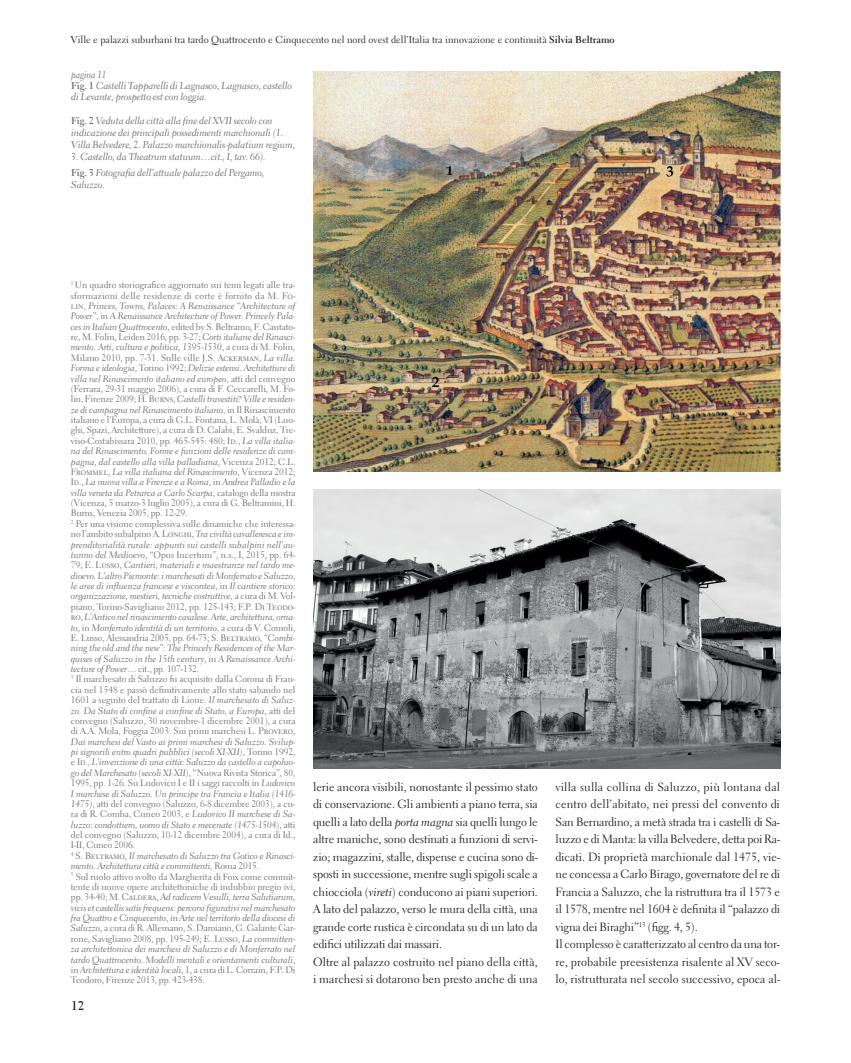
<style>
.page{position:relative;width:851px;height:1063px;background:#fff}
.page>*{position:absolute;margin:0;border:0;box-sizing:border-box;transform-origin:0 0}
.t1{font:700 12.5px "Electra LT Std";color:#231f20}
.t2{font:11.88px/17.5px "Electra LT Std";letter-spacing:-.01em;color:#231f20}
.t3{font:10px/12px "Electra LT Std Cursive";letter-spacing:-.01em;color:#6c6d70}
.t4{font:10px "Electra LT Std";color:#231f20}
.t5{font:10px/11px "Electra LT Std Cursive";letter-spacing:-.01em;color:#6c6d70;scale:.89 1}
.t6{font:9.38px/10.4px "Electra LT Std Cursive";letter-spacing:-.01em;color:#6c6d70}
.t7{font:9.38px/10.4px "Electra LT Std";letter-spacing:-.01em;color:#6c6d70}
.s1{font-weight:700}
.s2{font-family:"Electra LT Std";font-weight:700}
.s3{font-family:"Electra LT Std"}
.s4{font-family:"Electra LT Std Cursive"}
</style>
<div class="page">
<img style="left:313px;top:72px;width:467px;height:399px">
<img style="left:313px;top:489px;width:467px;height:280px">
<p class="t4" style="left:71px;top:33px;width:545px">Ville e palazzi suburbani tra tardo Quattrocento e Cinquecento nel nord ovest dell’Italia tra innovazione e continuità <span class="s1">Silvia Beltramo</span></p>
<p class="t5" style="left:71px;top:69px;width:249px">pagina 11<br><span class="s2">Fig. 1</span> Castelli Tapparelli di Lagnasco, Lagnasco, castello di Levante, prospetto est con loggia.</p>
<p class="t3" style="left:71px;top:115px;width:225px"><span class="s2">Fig. 2</span> Veduta della città alla fine del XVII secolo con indicazione dei principali possedimenti marchionali (1.<br>Villa Belvedere, 2. Palazzo marchionalis-palatium regium,</p>
<p class="t3" style="left:71px;top:149px;width:196px;line-height:15.5px">3. Castello, da Theatrum statuum…cit., I, tav. 66).<br><span class="s2">Fig. 3</span> Fotografia dell’attuale palazzo del Pergamo,</p>
<p class="t3" style="left:71px;top:178px;width:35px">Saluzzo.</p>
<p class="t7" style="left:71px;top:280px;width:226px"><sup>1</sup> Un quadro storiografico aggiornato sui temi legati alle tra&shy;sformazioni delle residenze di corte è fornito da M. Fo-</p>
<p class="t6" style="left:71px;top:301px;width:226px"><span class="s3">lin,</span> Princes, Towns, Palaces: A Renaissance “Architecture of<br>Power”<span class="s3">, in</span> A Renaissance Architecture of Power. Princely Pala-</p>
<p class="t7" style="left:71px;top:321px;width:226px"><span class="s4">ces in Italian Quattrocento</span>, edited by S. Beltramo, F. Cantato&shy;re, M. Folin, Leiden 2016, pp. 3-27; <span class="s4">Corti italiane del Rinasci-</span></p>
<p class="t6" style="left:71px;top:342px;width:226px">mento. Arti, cultura e politica, 1395-1530<span class="s3">, a cura di M. Folin,</span></p>
<p class="t7" style="left:71px;top:352px;width:226px">Milano 2010, pp. 7-31. Sulle ville J.S. Ackerman, <span class="s4">La villa.</span></p>
<p class="t6" style="left:71px;top:363px;width:226px">Forma e ideologia<span class="s3">, Torino 1992;</span> Delizie estensi. Architetture di villa nel Rinascimento italiano ed europeo<span class="s3">, atti del convegno</span></p>
<p class="t7" style="left:71px;top:384px;width:226px">(Ferrara, 29-31 maggio 2006), a cura di F. Ceccarelli, M. Fo-</p>
<p class="t6" style="left:71px;top:394px;width:226px"><span class="s3">lin, Firenze 2009; H. Burns,</span> Castelli travestiti? Ville e residen&shy;ze di campagna nel Rinascimento italiano<span class="s3">, in Il Rinascimento</span></p>
<p class="t7" style="left:71px;top:415px;width:226px;text-align:justify">italiano e l’Europa, a cura di G.L. Fontana, L. Molà, VI (Luo&shy;ghi, Spazi, Architetture), a cura di D. Calabi, E. Svalduz, Tre&shy;viso-Costabissara 2010, pp. 465-545: 480; Id., <span class="s4">La villa italia-</span></p>
<p class="t6" style="left:71px;top:446px;width:226px;text-align:justify">na del Rinascimento. Forme e funzioni delle residenze di cam&shy;pagna, dal castello alla villa palladiana<span class="s3">, Vicenza 2012; C.L.<br>Frommel,</span> La villa italiana del Rinascimento<span class="s3">, Vicenza 2012; Id.,</span> La nuova villa a Firenze e a Roma<span class="s3">, in</span> Andrea Palladio e la villa veneta da Petrarca a Carlo Scarpa<span class="s3">, catalogo della mostra</span></p>
<p class="t7" style="left:71px;top:498px;width:226px">(Vicenza, 5 marzo-3 luglio 2005), a cura di G. Beltramini, H.<br>Burns, Venezia 2005, pp. 12-29.<br><sup>2</sup> Per una visione complessiva sulle dinamiche che interessa&shy;no l’ambito subalpino A. Longhi, <span class="s4">Tra civiltà cavalleresca e im-</span></p>
<p class="t6" style="left:71px;top:539px;width:226px">prenditorialità rurale: appunti sui castelli subalpini nell’au-</p>
<p class="t7" style="left:71px;top:550px;width:226px"><span class="s4">tunno del Medioevo</span>, “Opus Incertum”, n.s., I, 2015, pp. 64-</p>
<p class="t6" style="left:71px;top:560px;width:226px;text-align:justify"><span class="s3">79; E. Lusso,</span> Cantieri, materiali e maestranze nel tardo me&shy;dioevo. L’altro Piemonte: i marchesati di Monferrato e Saluzzo<span class="s3">, </span>le aree di influenza francese e viscontea<span class="s3">, in</span> Il cantiere storico: organizzazione, mestieri, tecniche costruttive<span class="s3">, a cura di M. Vol-</span></p>
<p class="t7" style="left:71px;top:601px;width:226px">piano, Torino-Savigliano 2012, pp. 125-143; F.P. Di Teodo-</p>
<p class="t6" style="left:71px;top:612px;width:226px"><span class="s3">ro,</span> L’Antico nel rinascimento casalese. Arte, architettura, orna&shy;to<span class="s3">, in</span> Monferrato identità di un territorio<span class="s3">, a cura di V. Comoli,</span></p>
<p class="t7" style="left:71px;top:633px;width:226px">E. Lusso, Alessandria 2005, pp. 64-73; S. Beltramo, “<span class="s4">Combi-</span></p>
<p class="t6" style="left:71px;top:643px;width:226px">ning the old and the new”: The Princely Residences of the Mar&shy;quises of Saluzzo in the 15th century<span class="s3">, in</span> A Renaissance Archi-</p>
<p class="t7" style="left:71px;top:664px;width:226px"><span class="s4">tecture of Power</span>… cit., pp. 107-132.<br><sup>3</sup> Il marchesato di Saluzzo fu acquisito dalla Corona di Fran&shy;cia nel 1548 e passò definitivamente allo stato sabaudo nel 1601 a seguito del trattato di Lione. <span class="s4">Il marchesato di Saluz-</span></p>
<p class="t6" style="left:71px;top:705px;width:226px">zo. Da Stato di confine a confine di Stato, a Europa<span class="s3">, atti del</span></p>
<p class="t7" style="left:71px;top:716px;width:226px">convegno (Saluzzo, 30 novembre-1 dicembre 2001), a cura di A.A. Mola, Foggia 2003. Sui primi marchesi L. Provero,</p>
<p class="t6" style="left:71px;top:736px;width:226px;text-align:justify">Dai marchesi del Vasto ai primi marchesi di Saluzzo. Svilup&shy;pi signorili entro quadri pubblici (secoli XI-XII)<span class="s3">, Torino 1992, e Id.,</span> L’invenzione di una città: Saluzzo da castello a capoluo&shy;go del Marchesato (secoli XI-XII)<span class="s3">, “Nuova Rivista Storica”, 80,</span></p>
<p class="t7" style="left:71px;top:778px;width:226px">1995, pp. 1-26. Su Ludovico I e II i saggi raccolti in <span class="s4">Ludovico</span></p>
<p class="t6" style="left:71px;top:788px;width:226px">I marchese di Saluzzo. Un principe tra Francia e Italia (1416-</p>
<p class="t7" style="left:71px;top:799px;width:226px"><span class="s4">1475)</span>, atti del convegno (Saluzzo, 6-8 dicembre 2003), a cu&shy;ra di R. Comba, Cuneo 2003, e <span class="s4">Ludovico II marchese di Sa-</span></p>
<p class="t6" style="left:71px;top:819px;width:226px">luzzo<span class="s3">:</span> condottiero, uomo di Stato e mecenate (1475-1504)<span class="s3">, atti</span></p>
<p class="t7" style="left:71px;top:830px;width:226px">del convegno (Saluzzo, 10-12 dicembre 2004), a cura di Id.,<br>I-II, Cuneo 2006.</p>
<p class="t6" style="left:71px;top:850px;width:226px"><sup>4</sup> <span class="s3">S. Beltramo,</span> Il marchesato di Saluzzo tra Gotico e Rinasci&shy;mento. Architettura città e committenti<span class="s3">, Roma 2015.</span></p>
<p class="t7" style="left:71px;top:871px;width:226px"><sup>5</sup> Sul ruolo attivo svolto da Margherita di Foix come commit&shy;tente di nuove opere architettoniche di indubbio pregio ivi,</p>
<p class="t6" style="left:71px;top:892px;width:226px;text-align:justify"><span class="s3">pp. 34-40; M. Caldera,</span> Ad radicem Vesulli, terra Salutiarum, vicis et castellis satis frequens: percorsi figurativi nel marchesato fra Quattro e Cinquecento<span class="s3">, in</span> Arte nel territorio della diocesi di</p>
<p class="t7" style="left:71px;top:923px;width:226px"><span class="s4">Saluzzo</span>, a cura di R. Allemano, S. Damiano, G. Galante Gar&shy;rone, Savigliano 2008, pp. 195-249; E. Lusso, <span class="s4">La committen-</span></p>
<p class="t6" style="left:71px;top:944px;width:226px">za architettonica dei marchesi di Saluzzo e di Monferrato nel tardo Quattrocento. Modelli mentali e orientamenti culturali<span class="s3">,</span></p>
<p class="t7" style="left:71px;top:965px;width:226px">in <span class="s4">Architettura e identità locali</span>, 1, a cura di L. Corrain, F.P. Di<br>Teodoro, Firenze 2013, pp. 423-438.</p>
<h1 class="t1" style="left:71px;top:998px;width:14px">12</h1>
<p class="t2" style="left:313px;top:778px;width:226px">lerie ancora visibili, nonostante il pessimo stato di conservazione. Gli ambienti a piano terra, sia quelli a lato della <span class="s4">porta magna</span> sia quelli lungo le altre maniche, sono destinati a funzioni di servi&shy;zio; magazzini, stalle, dispense e cucina sono di&shy;sposti in successione, mentre sugli spigoli scale a chiocciola (<span class="s4">vireti</span>) conducono ai piani superiori.<br>A lato del palazzo, verso le mura della città, una grande corte rustica è circondata su di un lato da edifici utilizzati dai massari.<br>Oltre al palazzo costruito nel piano della città, i marchesi si dotarono ben presto anche di una</p>
<p class="t2" style="left:555px;top:778px;width:226px">villa sulla collina di Saluzzo, più lontana dal centro dell’abitato, nei pressi del convento di San Bernardino, a metà strada tra i castelli di Sa&shy;luzzo e di Manta: la villa Belvedere, detta poi Ra&shy;dicati. Di proprietà marchionale dal 1475, vie&shy;ne concessa a Carlo Birago, governatore del re di Francia a Saluzzo, che la ristruttura tra il 1573 e il 1578, mentre nel 1604 è definita il “palazzo di vigna dei Biraghi”<sup>13</sup> (figg. 4, 5).<br>Il complesso è caratterizzato al centro da una tor&shy;re, probabile preesistenza risalente al XV seco&shy;lo, ristrutturata nel secolo successivo, epoca al-</p>
</div>
